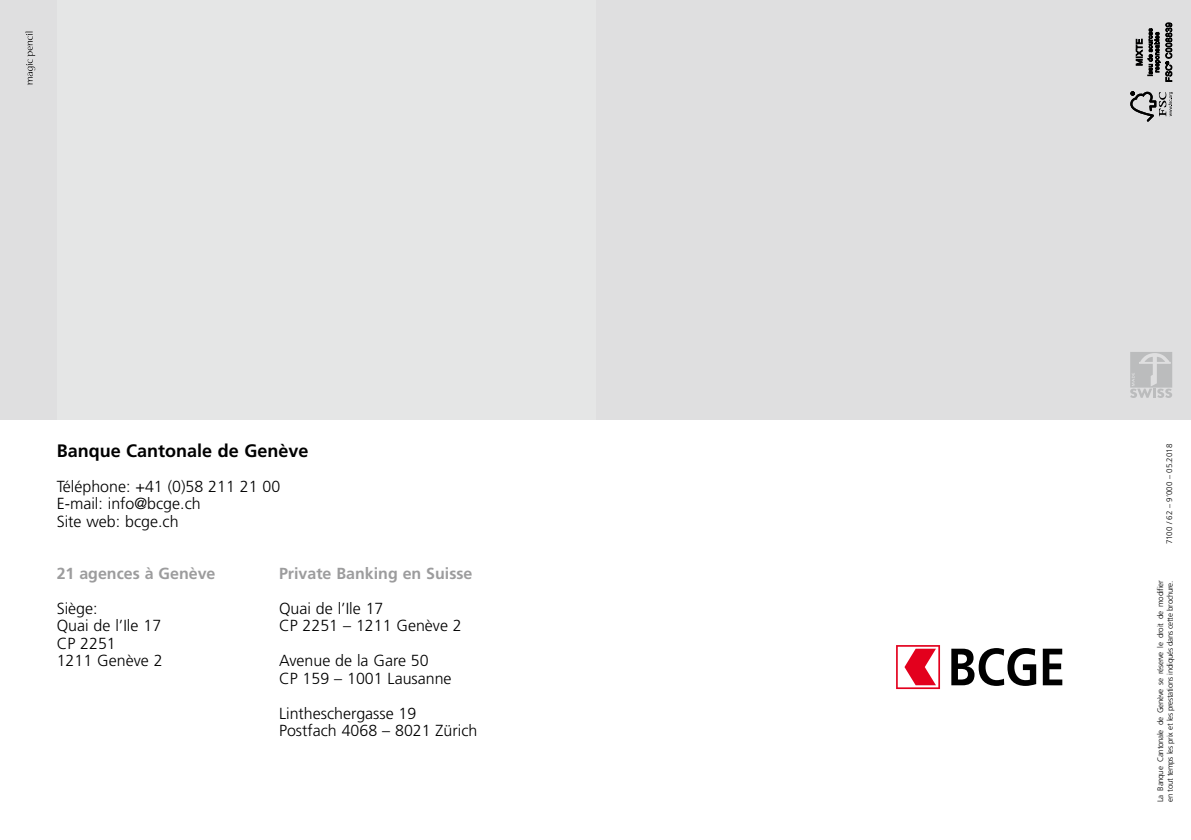
<style>
.page{position:relative;width:1191px;height:840px;background:#fff}
.page>*{position:absolute;margin:0;border:0;box-sizing:border-box;transform-origin:0 0}
.t1{font:700 18px "Frutiger LT Std";color:#000}
.t2{font:300 16px/17.4px "Frutiger LT Std";color:#000}
.t3{font:700 16px "Frutiger LT Std";color:#9c9c9d}
.t4{font:300 8px/9.6px "Frutiger LT Std";letter-spacing:-.04em;color:#000}
.t5{font:300 8px "Frutiger LT Std";color:#000}
</style>
<div class="page">
<div style="left:0;top:0;width:1191px;height:420px;background:#dfdfe0"></div>
<div style="left:57px;top:0;width:538px;height:420px;background:#e5e6e6"></div>
<svg style="left:1130px;top:352px;width:42px;height:46px"></svg>
<svg style="left:26px;top:32px;width:9px;height:53px"></svg>
<svg style="left:1130px;top:91px;width:42px;height:31px"></svg>
<svg style="left:1135px;top:23px;width:37px;height:59px"></svg>
<svg style="left:896px;top:645px;width:44px;height:43px"></svg>
<svg style="left:951px;top:648px;width:85px;height:37px"></svg>
<svg style="left:1042px;top:648px;width:20px;height:37px"></svg>
<p class="t1" style="left:57px;top:439px;width:253px">Banque Cantonale de Genève</p>
<p class="t2" style="left:57px;top:477px;width:225px">Téléphone: +41 (0)58 211 21 00<br>E-mail: info@bcge.ch<br>Site web: bcge.ch</p>
<p class="t3" style="left:57px;top:563px;width:160px">21 agences à Genève</p>
<p class="t2" style="left:57px;top:599px;width:107px">Siège:<br>Quai de l’Ile 17<br>CP 2251<br>1211 Genève 2</p>
<p class="t3" style="left:279px;top:563px;width:195px">Private Banking en Suisse</p>
<p class="t2" style="left:279px;top:599px;width:184px">Quai de l’Ile 17<br>CP 2251 – 1211 Genève 2</p>
<p class="t2" style="left:279px;top:652px;width:174px">Avenue de la Gare 50<br>CP 159 – 1001 Lausanne</p>
<p class="t2" style="left:279px;top:704px;width:200px">Lintheschergasse 19<br>Postfach 4068 – 8021 Zürich</p>
<p class="t5" style="left:1165px;top:544px;width:102px;rotate:-90deg">7100 / 62 – 9’000 – 05.2018</p>
<p class="t4" style="left:1155px;top:801px;width:223px;rotate:-90deg">La Banque Cantonale de Genève se réserve le droit de modifier en tout temps les prix et les prestations indiqués dans cette brochure.</p>
</div>
